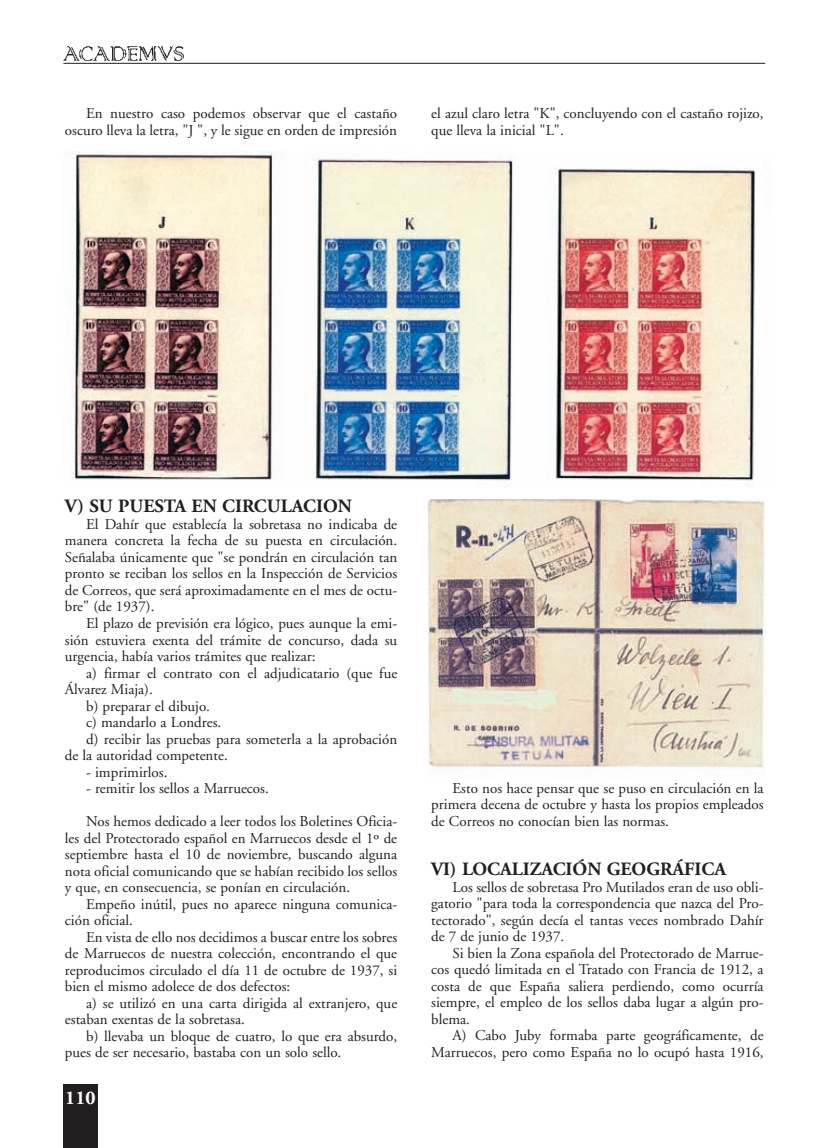
<style>
.page{position:relative;width:829px;height:1148px;background:#fff}
.page>*{position:absolute;margin:0;border:0;box-sizing:border-box;transform-origin:0 0}
.t1{font:700 19.5px "Adobe Garamond";color:#fff}
.t2{font:700 18.75px "Adobe Garamond";color:#231f20}
.t3{font:15px/16.5px "Adobe Garamond";color:#231f20;text-align:justify}
</style>
<div class="page">
<div style="left:63px;top:1084px;width:34px;height:63px;background:#231f20"></div>
<img style="left:63px;top:46px;width:121px;height:15px">
<hr style="left:63px;top:63px;width:702px;height:1px;background:#231f20">
<img style="left:71px;top:151px;width:685px;height:330px">
<img style="left:428px;top:499px;width:337px;height:276px">
<p class="t3" style="left:65px;top:106px;width:334px;text-align:right">En nuestro caso podemos observar que el castaño oscuro lleva la letra, "J ", y le sigue en orden de impresión</p>
<p class="t3" style="left:431px;top:106px;width:334px">el azul claro letra "K", concluyendo con el castaño rojizo, que lleva la inicial "L".</p>
<p class="t2" style="left:65px;top:498px;width:288px">V) SU PUESTA EN CIRCULACION</p>
<p class="t3" style="left:65px;top:517px;width:334px;text-indent:21px">El Dahír que establecía la sobretasa no indicaba de manera concreta la fecha de su puesta en circulación.<br>Señalaba únicamente que "se pondrán en circulación tan pronto se reciban los sellos en la Inspección de Servicios de Correos, que será aproximadamente en el mes de octu&shy;bre" (de 1937).</p>
<p class="t3" style="left:65px;top:616px;width:334px;text-indent:21px">El plazo de previsión era lógico, pues aunque la emi&shy;sión estuviera exenta del trámite de concurso, dada su urgencia, había varios trámites que realizar:</p>
<p class="t3" style="left:86px;top:665px;width:313px">a) firmar el contrato con el adjudicatario (que fue</p>
<p class="t3" style="left:65px;top:682px;width:89px">Álvarez Miaja).</p>
<p class="t3" style="left:86px;top:698px;width:125px">b) preparar el dibujo.</p>
<p class="t3" style="left:86px;top:715px;width:137px">c) mandarlo a Londres.</p>
<p class="t3" style="left:86px;top:731px;width:313px">d) recibir las pruebas para someterla a la aprobación</p>
<p class="t3" style="left:65px;top:748px;width:164px">de la autoridad competente.</p>
<p class="t3" style="left:86px;top:764px;width:83px">- imprimirlos.</p>
<p class="t3" style="left:86px;top:781px;width:184px">- remitir los sellos a Marruecos.</p>
<p class="t3" style="left:65px;top:814px;width:334px;text-indent:21px">Nos hemos dedicado a leer todos los Boletines Oficia&shy;les del Protectorado español en Marruecos desde el 1º de septiembre hasta el 10 de noviembre, buscando alguna nota oficial comunicando que se habían recibido los sellos y que, en consecuencia, se ponían en circulación.</p>
<p class="t3" style="left:65px;top:896px;width:334px;text-indent:21px">Empeño inútil, pues no aparece ninguna comunica&shy;ción oficial.</p>
<p class="t3" style="left:65px;top:929px;width:334px;text-indent:21px">En vista de ello nos decidimos a buscar entre los sobres de Marruecos de nuestra colección, encontrando el que reproducimos circulado el día 11 de octubre de 1937, si bien el mismo adolece de dos defectos:</p>
<p class="t3" style="left:65px;top:995px;width:334px;text-indent:21px">a) se utilizó en una carta dirigida al extranjero, que estaban exentas de la sobretasa.</p>
<p class="t3" style="left:65px;top:1028px;width:334px;text-indent:21px">b) llevaba un bloque de cuatro, lo que era absurdo, pues de ser necesario, bastaba con un solo sello.</p>
<h1 class="t1" style="left:65px;top:1089px;width:32px">110</h1>
<p class="t3" style="left:431px;top:780px;width:334px;text-indent:21px">Esto nos hace pensar que se puso en circulación en la primera decena de octubre y hasta los propios empleados de Correos no conocían bien las normas.</p>
<p class="t2" style="left:431px;top:861px;width:296px">VI) LOCALIZACIÓN GEOGRÁFICA</p>
<p class="t3" style="left:431px;top:879px;width:334px;text-indent:21px">Los sellos de sobretasa Pro Mutilados eran de uso obli&shy;gatorio "para toda la correspondencia que nazca del Pro&shy;tectorado", según decía el tantas veces nombrado Dahír de 7 de junio de 1937.</p>
<p class="t3" style="left:431px;top:945px;width:334px;text-indent:21px">Si bien la Zona española del Protectorado de Marrue&shy;cos quedó limitada en el Tratado con Francia de 1912, a costa de que España saliera perdiendo, como ocurría siempre, el empleo de los sellos daba lugar a algún pro&shy;blema.</p>
<p class="t3" style="left:431px;top:1028px;width:334px;text-align:right">A) Cabo Juby formaba parte geográficamente, de<br>Marruecos, pero como España no lo ocupó hasta 1916,</p>
</div>
